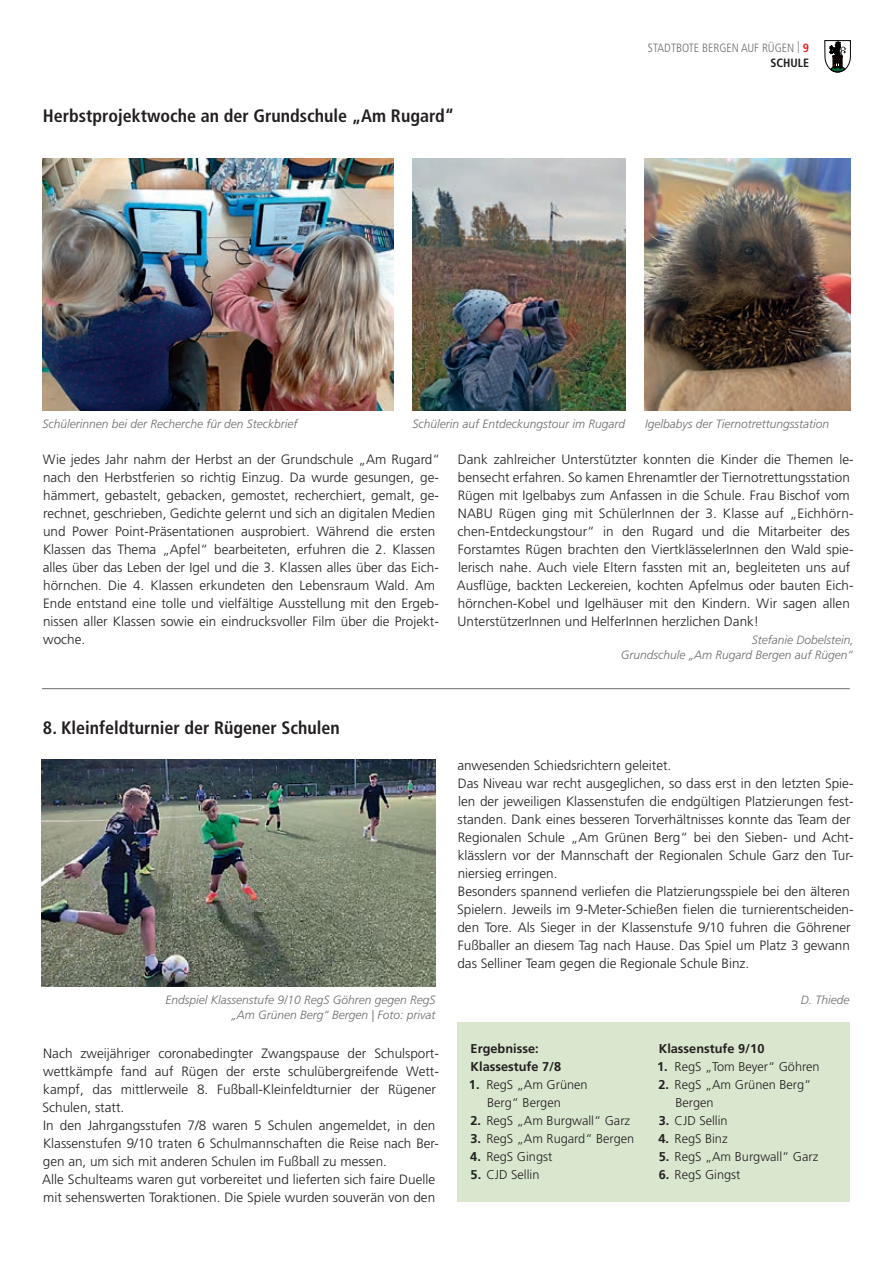
<style>
.page{position:relative;width:893px;height:1263px;background:#fff}
.page>*{position:absolute;margin:0;border:0;box-sizing:border-box;transform-origin:0 0}
.t1{font:700 condensed 18px "Frutiger LT Std";color:#231f20}
.t2{font:300 13.5px/18px "Frutiger LT Std";color:#231f20}
.t3{font:300 12.75px/18px "Frutiger LT Std";color:#231f20}
.t4{font:700 12.75px/18px "Frutiger LT Std";color:#231f20}
.t5{font:italic 300 12px/14.2px "Frutiger LT Std";color:#6c6d70;text-align:right}
.t6{font:300 condensed 12px/15px "Frutiger LT Std";color:#6c6d70;text-align:right}
.s1{font-weight:700;color:#ee1d23}
.s2{font-weight:700;color:#231f20}
.s3{font-weight:700}
</style>
<div class="page">
<svg style="left:824px;top:40px;width:27px;height:32px"></svg>
<div style="left:457px;top:1022px;width:393px;height:179px;background:#d9e7cf"></div>
<img style="left:43px;top:158px;width:350px;height:252px">
<hr style="left:42px;top:688px;width:808px;height:1px;background:#6c6d70">
<img style="left:42px;top:759px;width:394px;height:227px">
<img style="left:412px;top:158px;width:214px;height:252px">
<img style="left:645px;top:158px;width:205px;height:252px">
<h1 class="t1" style="left:43px;top:105px;width:413px">Herbstprojektwoche an der Grundschule „Am Rugard“</h1>
<p class="t6" style="left:648px;top:40px;width:163px">STADTBOTE BERGEN AUF RÜGEN | <span class="s1">9<br></span><span class="s2">SCHULE</span></p>
<p class="t5" style="left:42px;top:417px;width:257px">Schülerinnen bei der Recherche für den Steckbrief</p>
<p class="t5" style="left:412px;top:417px;width:214px">Schülerin auf Entdeckungstour im Rugard</p>
<p class="t5" style="left:645px;top:417px;width:185px">Igelbabys der Tiernotrettungsstation</p>
<p class="t2" style="left:43px;top:451px;width:399px">Wie jedes Jahr nahm der Herbst an der Grundschule „Am Rugard“ nach den Herbstferien so richtig Einzug. Da wurde gesungen, ge&shy;hämmert, gebastelt, gebacken, gemostet, recherchiert, gemalt, ge&shy;rechnet, geschrieben, Gedichte gelernt und sich an digitalen Medien und Power Point-Präsentationen ausprobiert. Während die ersten Klassen das Thema „Apfel“ bearbeiteten, erfuhren die 2. Klassen alles über das Leben der Igel und die 3. Klassen alles über das Eich&shy;hörnchen. Die 4. Klassen erkundeten den Lebensraum Wald. Am Ende entstand eine tolle und vielfältige Ausstellung mit den Ergeb&shy;nissen aller Klassen sowie ein eindrucksvoller Film über die Projekt&shy;woche.</p>
<p class="t2" style="left:457px;top:451px;width:398px">Dank zahlreicher Unterstützter konnten die Kinder die Themen le&shy;bensecht erfahren. So kamen Ehrenamtler der Tiernotrettungsstation Rügen mit Igelbabys zum Anfassen in die Schule. Frau Bischof vom NABU Rügen ging mit SchülerInnen der 3. Klasse auf „Eichhörn&shy;chen-Entdeckungstour“ in den Rugard und die Mitarbeiter des Forstamtes Rügen brachten den ViertklässelerInnen den Wald spie&shy;lerisch nahe. Auch viele Eltern fassten mit an, begleiteten uns auf Ausflüge, backten Leckereien, kochten Apfelmus oder bauten Eich&shy;hörnchen-Kobel und Igelhäuser mit den Kindern. Wir sagen allen UnterstützerInnen und HelferInnen herzlichen Dank!</p>
<p class="t5" style="left:621px;top:633px;width:234px">Stefanie Dobelstein,<br>Grundschule „Am Rugard Bergen auf Rügen“</p>
<h1 class="t1" style="left:43px;top:717px;width:298px">8. Kleinfeldturnier der Rügener Schulen</h1>
<p class="t5" style="left:165px;top:993px;width:272px">Endspiel Klassenstufe 9/10 RegS Göhren gegen RegS „Am Grünen Berg“ Bergen | Foto: privat</p>
<p class="t2" style="left:42px;top:1045px;width:398px">Nach zweijähriger coronabedingter Zwangspause der Schulsport&shy;wettkämpfe fand auf Rügen der erste schulübergreifende Wett&shy;kampf, das mittlerweile 8. Fußball-Kleinfeldturnier der Rügener Schulen, statt.<br>In den Jahrgangsstufen 7/8 waren 5 Schulen angemeldet, in den Klassenstufen 9/10 traten 6 Schulmannschaften die Reise nach Ber&shy;gen an, um sich mit anderen Schulen im Fußball zu messen.<br>Alle Schulteams waren gut vorbereitet und lieferten sich faire Duelle mit sehenswerten Toraktionen. Die Spiele wurden souverän von den</p>
<p class="t2" style="left:457px;top:757px;width:398px">anwesenden Schiedsrichtern geleitet.<br>Das Niveau war recht ausgeglichen, so dass erst in den letzten Spie&shy;len der jeweiligen Klassenstufen die endgültigen Platzierungen fest&shy;standen. Dank eines besseren Torverhältnisses konnte das Team der Regionalen Schule „Am Grünen Berg“ bei den Sieben- und Acht&shy;klässlern vor der Mannschaft der Regionalen Schule Garz den Tur&shy;niersieg erringen.<br>Besonders spannend verliefen die Platzierungsspiele bei den älteren Spielern. Jeweils im 9-Meter-Schießen fielen die turnierentscheiden&shy;den Tore. Als Sieger in der Klassenstufe 9/10 fuhren die Göhrener Fußballer an diesem Tag nach Hause. Das Spiel um Platz 3 gewann das Selliner Team gegen die Regionale Schule Binz.</p>
<p class="t5" style="left:801px;top:993px;width:50px">D. Thiede</p>
<p class="t4" style="left:471px;top:1039px;width:92px">Ergebnisse:<br>Klassestufe 7/8</p>
<p class="t3" style="left:487px;top:1075px;width:102px;text-indent:-18px"><span class="s3">1.</span> RegS „Am Grünen<br>Berg“ Bergen</p>
<p class="t3" style="left:470px;top:1111px;width:161px"><span class="s3">2.</span> RegS „Am Burgwall“ Garz</p>
<p class="t3" style="left:470px;top:1129px;width:165px"><span class="s3">3.</span> RegS „Am Rugard“ Bergen</p>
<p class="t3" style="left:470px;top:1147px;width:84px"><span class="s3">4.</span> RegS Gingst</p>
<p class="t3" style="left:471px;top:1165px;width:70px"><span class="s3">5.</span> CJD Sellin</p>
<p class="t4" style="left:659px;top:1039px;width:107px">Klassenstufe 9/10</p>
<p class="t3" style="left:657px;top:1057px;width:164px"><span class="s3">1.</span> RegS „Tom Beyer“ Göhren</p>
<p class="t3" style="left:675px;top:1075px;width:137px;text-indent:-17px"><span class="s3">2.</span> RegS „Am Grünen Berg“<br>Bergen</p>
<p class="t3" style="left:659px;top:1111px;width:71px"><span class="s3">3.</span> CJD Sellin</p>
<p class="t3" style="left:658px;top:1129px;width:71px"><span class="s3">4.</span> RegS Binz</p>
<p class="t3" style="left:659px;top:1147px;width:161px"><span class="s3">5.</span> RegS „Am Burgwall“ Garz</p>
<p class="t3" style="left:659px;top:1165px;width:83px"><span class="s3">6.</span> RegS Gingst</p>
</div>
